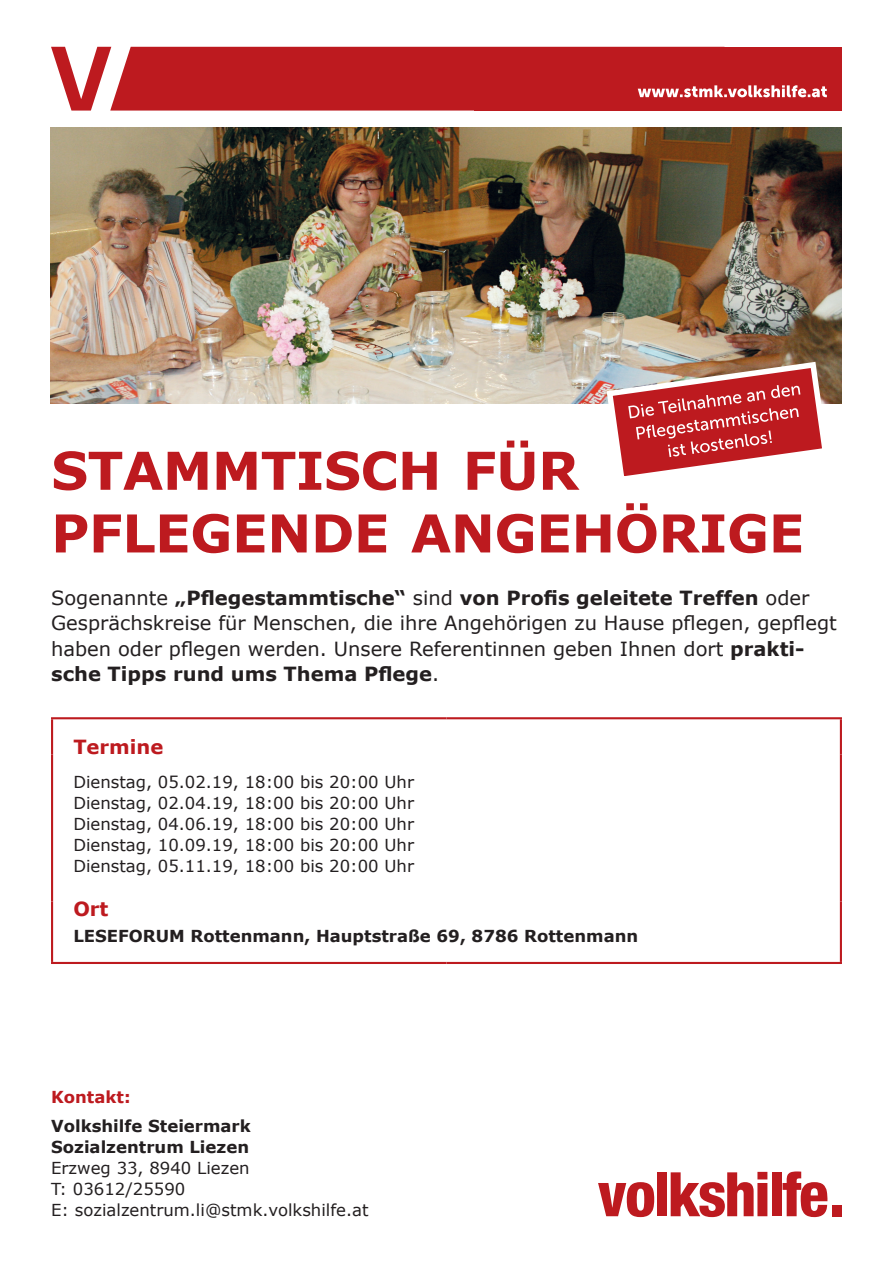
<style>
.page{position:relative;width:893px;height:1263px;background:#fff}
.page>*{position:absolute;margin:0;border:0;box-sizing:border-box;transform-origin:0 0}
.t1{font:700 52.2px/62.7px "Verdana";letter-spacing:-.01em;color:#bd1a1f}
.t2{font:19.5px/25.5px "Verdana";color:#231f20}
.t3{font:700 19.5px "Verdana";color:#bd1a1f}
.t4{font:16.5px/21px "Verdana";color:#231f20}
.t5{font:700 16.5px/21px "Verdana";color:#231f20}
.t6{font:700 16.5px "Verdana";color:#bd1a1f}
.s1{font-weight:700}
.s2{font-weight:400}
</style>
<div class="page">
<div style="left:474px;top:47px;width:368px;height:64px;background:#bd1a1f"></div>
<svg style="left:598px;top:1182px;width:56px;height:35px"></svg>
<div style="left:657px;top:1172px;width:10px;height:44px;background:#bd1a1f"></div>
<svg style="left:671px;top:1172px;width:96px;height:45px"></svg>
<div style="left:771px;top:1172px;width:10px;height:44px;background:#bd1a1f"></div>
<svg style="left:782px;top:1171px;width:45px;height:46px"></svg>
<div style="left:832px;top:1205px;width:10px;height:11px;background:#bd1a1f"></div>
<svg style="left:51px;top:47px;width:776px;height:64px"></svg>
<img style="left:51px;top:128px;width:791px;height:276px">
<svg style="left:603px;top:359px;width:228px;height:117px"></svg>
<hr style="left:840px;top:901px;width:2px;height:61px;background:#bd1a1f">
<hr style="left:51px;top:717px;width:395px;height:2px;background:#bd1a1f">
<hr style="left:51px;top:719px;width:2px;height:35px;background:#bd1a1f">
<hr style="left:446px;top:717px;width:396px;height:2px;background:#bd1a1f">
<hr style="left:840px;top:719px;width:2px;height:35px;background:#bd1a1f">
<hr style="left:51px;top:754px;width:2px;height:147px;background:#bd1a1f">
<hr style="left:840px;top:754px;width:2px;height:147px;background:#bd1a1f">
<hr style="left:51px;top:901px;width:2px;height:61px;background:#bd1a1f">
<hr style="left:51px;top:962px;width:395px;height:2px;background:#bd1a1f">
<hr style="left:446px;top:962px;width:396px;height:2px;background:#bd1a1f">
<h1 class="t1" style="left:51px;top:438px;width:755px">STAMMTISCH FÜR<br>PFLEGENDE ANGEHÖRIGE</h1>
<p class="t2" style="left:51px;top:585px;width:787px">Sogenannte <span class="s1">„Pflegestammtische“</span> sind <span class="s1">von Profis geleitete Treffen</span> oder Gesprächskreise für Menschen, die ihre Angehörigen zu Hause pflegen, gepflegt haben oder pflegen werden. Unsere Referentinnen geben Ihnen dort <span class="s1">prakti&shy;sche Tipps rund ums Thema Pflege</span>.</p>
<p class="t3" style="left:73px;top:733px;width:92px">Termine</p>
<p class="t4" style="left:73px;top:772px;width:342px">Dienstag, 05.02.19, 18:00 bis 20:00 Uhr</p>
<p class="t4" style="left:73px;top:793px;width:342px">Dienstag, 02.04.19, 18:00 bis 20:00 Uhr</p>
<p class="t4" style="left:73px;top:814px;width:342px">Dienstag, 04.06.19, 18:00 bis 20:00 Uhr</p>
<p class="t4" style="left:73px;top:835px;width:342px">Dienstag, 10.09.19, 18:00 bis 20:00 Uhr</p>
<p class="t4" style="left:73px;top:856px;width:342px">Dienstag, 05.11.19, 18:00 bis 20:00 Uhr</p>
<p class="t3" style="left:73px;top:895px;width:37px">Ort</p>
<p class="t5" style="left:73px;top:925px;width:566px">LESEFORUM Rottenmann, Hauptstraße 69, 8786 Rottenmann</p>
<p class="t6" style="left:51px;top:1085px;width:81px">Kontakt:</p>
<p class="t5" style="left:51px;top:1115px;width:201px">Volkshilfe Steiermark</p>
<p class="t5" style="left:51px;top:1136px;width:200px">Sozialzentrum Liezen<br><span class="s2">Erzweg 33, 8940 Liezen</span></p>
<p class="t4" style="left:51px;top:1178px;width:319px">T: 03612/25590<br>E: sozialzentrum.li@stmk.volkshilfe.at</p>
</div>
